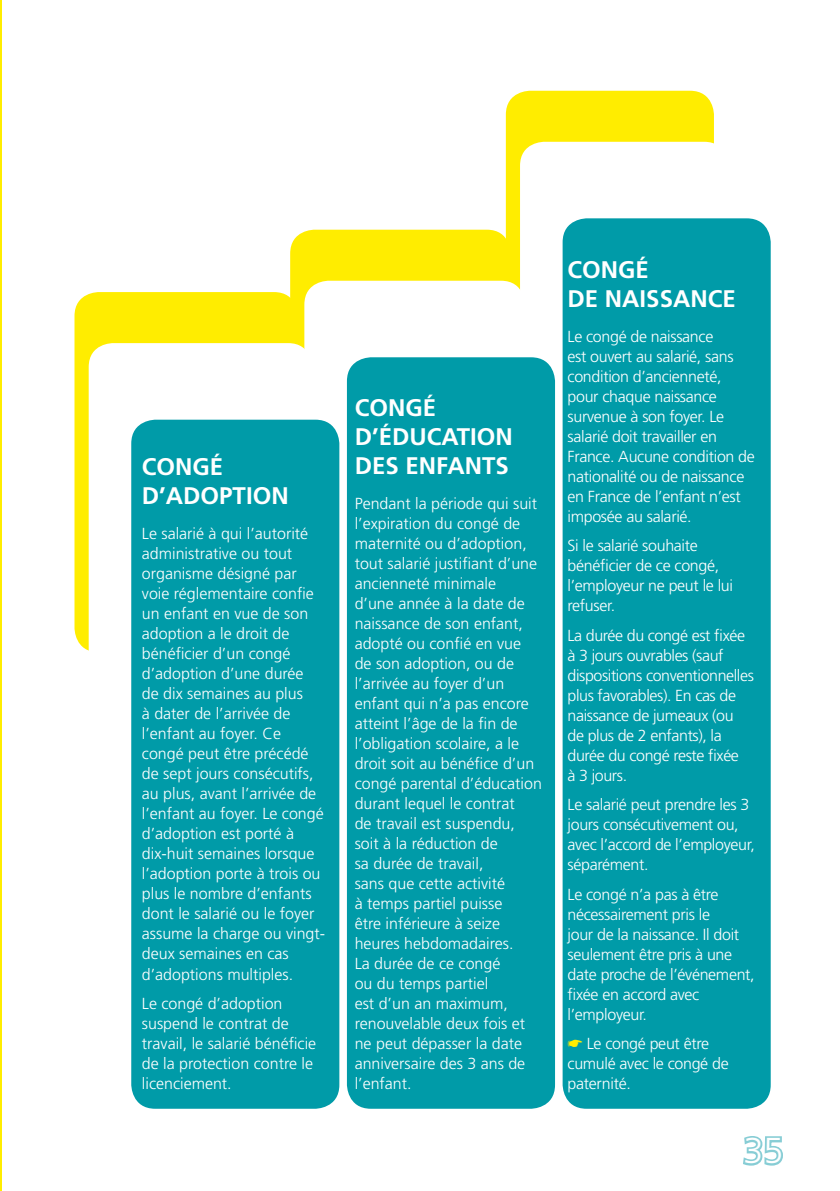
<style>
.page{position:relative;width:840px;height:1191px;background:#fff}
.page>*{position:absolute;margin:0;border:0;box-sizing:border-box;transform-origin:0 0}
.t1{font:300 36px "Frutiger LT Std";color:#fff}
.t2{font:700 24px/28.8px "Frutiger LT Std";color:#fff}
.t3{font:300 16px/20px "Frutiger LT Std";color:#fff}
.t4{font:300 16px/20px "Frutiger LT Std";letter-spacing:-.02em;color:#fff}
.t5{font:300 16px/20px "Frutiger LT Std";letter-spacing:-.025em;color:#fff}
.s1{color:#ffed00}
</style>
<div class="page">
<hr style="left:0;top:0;width:1px;height:1191px;background:#ffed00">
<svg style="left:743px;top:1136px;width:40px;height:30px"></svg>
<div style="left:505px;top:91px;width:208px;height:890px;background:#ffed00;border-radius:24px"></div>
<div style="left:74px;top:292px;width:224px;height:360px;background:#ffed00;border-radius:24px"></div>
<div style="left:290px;top:230px;width:220px;height:751px;background:#ffed00;border-radius:24px"></div>
<div style="left:519px;top:142px;width:208px;height:890px;background:#fff;border-radius:24px"></div>
<div style="left:89px;top:343px;width:223px;height:689px;background:#fff;border-radius:24px"></div>
<div style="left:304px;top:281px;width:220px;height:751px;background:#fff;border-radius:24px"></div>
<div style="left:562px;top:218px;width:208px;height:890px;background:#009ba8;border-radius:24px"></div>
<div style="left:131px;top:420px;width:208px;height:688px;background:#009ba8;border-radius:24px"></div>
<div style="left:347px;top:357px;width:207px;height:751px;background:#009ba8;border-radius:24px"></div>
<p class="t2" style="left:142px;top:453px;width:148px">CONGÉ<br>D’ADOPTION</p>
<p class="t3" style="left:142px;top:524px;width:185px">Le salarié à qui l’autorité administrative ou tout organisme désigné par voie réglementaire confie un enfant en vue de son adoption a le droit de bénéficier d’un congé d’adoption d’une durée<br>de dix semaines au plus<br>à dater de l’arrivée de l’enfant au foyer. Ce congé peut être précédé de sept jours consécutifs, au plus, avant l’arrivée de l’enfant au foyer. Le congé d’adoption est porté à dix-huit semaines lorsque l’adoption porte à trois ou plus le nombre d’enfants dont le salarié ou le foyer assume la charge ou vingt&shy;deux semaines en cas d’adoptions multiples.</p>
<p class="t3" style="left:142px;top:993px;width:176px">Le congé d’adoption suspend le contrat de travail, le salarié bénéficie de la protection contre le licenciement.</p>
<p class="t2" style="left:354px;top:393px;width:160px">CONGÉ<br>D’ÉDUCATION<br>DES ENFANTS</p>
<p class="t3" style="left:354px;top:493px;width:189px">Pendant la période qui suit l’expiration du congé de maternité ou d’adoption, tout salarié justifiant d’une ancienneté minimale<br>d’une année à la date de naissance de son enfant, adopté ou confié en vue de son adoption, ou de l’arrivée au foyer d’un enfant qui n’a pas encore atteint l’âge de la fin de l’obligation scolaire, a le droit soit au bénéfice d’un congé parental d’éducation durant lequel le contrat<br>de travail est suspendu, soit à la réduction de<br>sa durée de travail,<br>sans que cette activité<br>à temps partiel puisse<br>être inférieure à seize heures hebdomadaires.<br>La durée de ce congé<br>ou du temps partiel<br>est d’un an maximum, renouvelable deux fois et ne peut dépasser la date anniversaire des 3 ans de l’enfant.</p>
<p class="t2" style="left:567px;top:255px;width:170px">CONGÉ<br>DE NAISSANCE</p>
<p class="t4" style="left:567px;top:326px;width:189px">Le congé de naissance<br>est ouvert au salarié, sans condition d’ancienneté, pour chaque naissance survenue à son foyer. Le salarié doit travailler en<br>France. Aucune condition de nationalité ou de naissance en France de l’enfant n’est imposée au salarié.</p>
<p class="t4" style="left:567px;top:536px;width:167px">Si le salarié souhaite bénéficier de ce congé, l’employeur ne peut le lui refuser.</p>
<p class="t5" style="left:567px;top:625px;width:188px">La durée du congé est fixée à 3 jours ouvrables (sauf dispositions conventionnelles plus favorables). En cas de naissance de jumeaux (ou de plus de 2 enfants), la durée du congé reste fixée<br>à 3 jours.</p>
<p class="t4" style="left:567px;top:794px;width:189px">Le salarié peut prendre les 3 jours consécutivement ou, avec l’accord de l’employeur, séparément.</p>
<p class="t4" style="left:567px;top:884px;width:188px">Le congé n’a pas à être nécessairement pris le<br>jour de la naissance. Il doit seulement être pris à une date proche de l’événement, fixée en accord avec l’employeur.</p>
<p class="t4" style="left:567px;top:1033px;width:162px"><span class="s1">☛</span> Le congé peut être cumulé avec le congé de paternité.</p>
<p class="t1" style="left:743px;top:1130px;width:42px">35</p>
</div>
